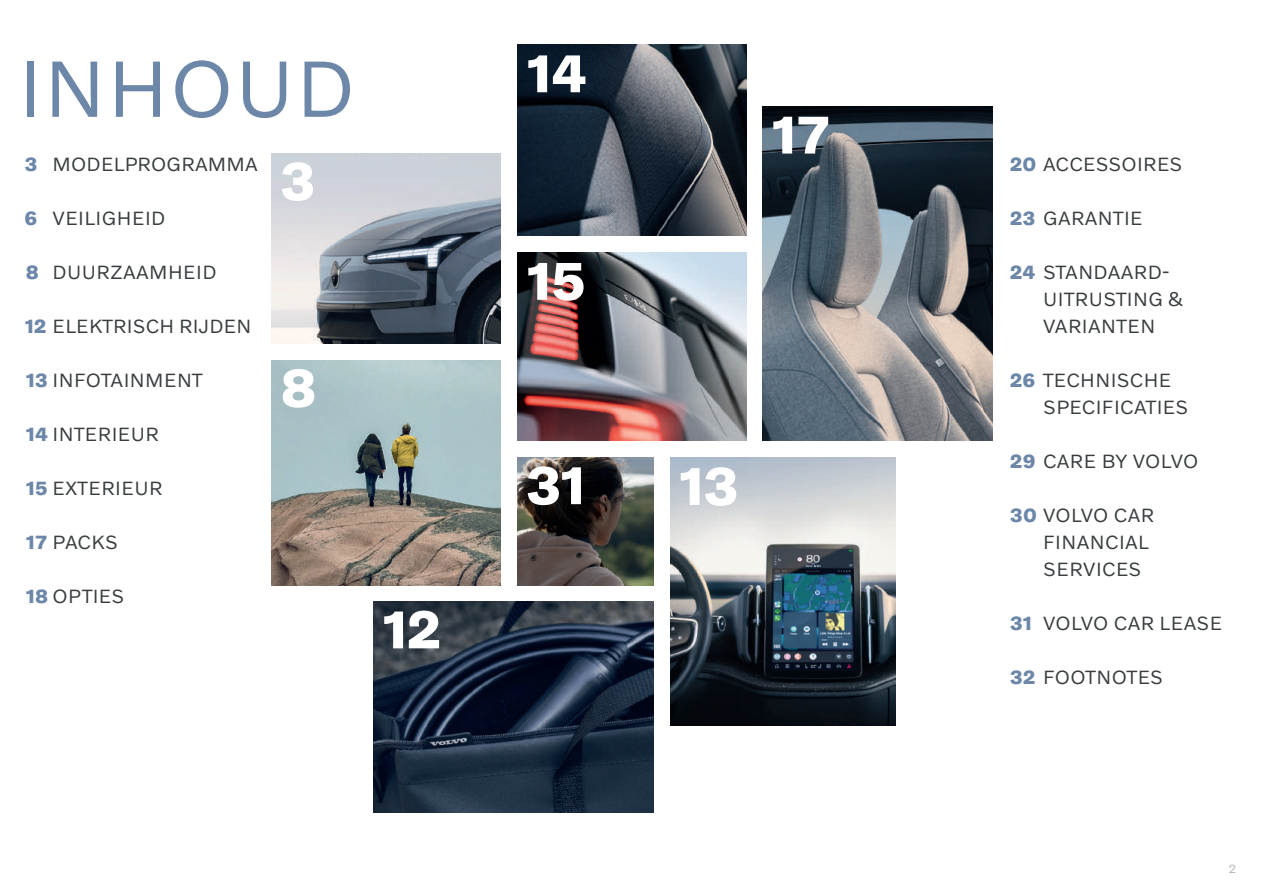
<style>
.page{position:relative;width:1263px;height:893px;background:#fff}
.page>*{position:absolute;margin:0;border:0;box-sizing:border-box;transform-origin:0 0}
.t1{font:81px "Volvo Novum";letter-spacing:.02em;color:#6c87a8}
.t2{font:700 54px "Volvo Novum";color:#fff}
.t3{font:19.5px/27px "Volvo Novum";letter-spacing:.02em;color:#383d3f}
.t4{font:300 12px "Volvo Novum";color:#9b9fa1}
.s1{font-weight:700;color:#6c87a8}
</style>
<div class="page">
<img style="left:374px;top:602px;width:280px;height:210px">
<img style="left:518px;top:252px;width:228px;height:189px">
<img style="left:518px;top:45px;width:228px;height:191px">
<img style="left:670px;top:458px;width:226px;height:267px">
<img style="left:272px;top:360px;width:229px;height:225px">
<img style="left:763px;top:106px;width:229px;height:335px">
<img style="left:518px;top:458px;width:136px;height:128px">
<img style="left:272px;top:154px;width:229px;height:190px">
<h1 class="t1" style="left:18px;top:37px;width:338px">INHOUD</h1>
<p class="t3" style="left:25px;top:150px;width:234px"><span class="s1">3</span> MODELPROGRAMMA</p>
<h2 class="t2" style="left:280px;top:147px;width:36px">3</h2>
<p class="t3" style="left:24px;top:204px;width:143px"><span class="s1">6</span> VEILIGHEID</p>
<p class="t3" style="left:26px;top:258px;width:192px"><span class="s1">8</span> DUURZAAMHEID</p>
<p class="t3" style="left:25px;top:312px;width:228px"><span class="s1">12</span> ELEKTRISCH RIJDEN</p>
<p class="t3" style="left:26px;top:366px;width:178px"><span class="s1">13</span> INFOTAINMENT</p>
<p class="t3" style="left:26px;top:420px;width:135px"><span class="s1">14</span> INTERIEUR</p>
<p class="t3" style="left:26px;top:474px;width:138px"><span class="s1">15</span> EXTERIEUR</p>
<p class="t3" style="left:26px;top:528px;width:94px"><span class="s1">17</span> PACKS</p>
<p class="t3" style="left:26px;top:582px;width:100px"><span class="s1">18</span> OPTIES</p>
<h2 class="t2" style="left:280px;top:354px;width:38px">8</h2>
<h2 class="t2" style="left:382px;top:595px;width:60px">12</h2>
<h2 class="t2" style="left:526px;top:39px;width:62px">14</h2>
<h2 class="t2" style="left:526px;top:247px;width:61px">15</h2>
<h2 class="t2" style="left:526px;top:451px;width:60px">31</h2>
<h2 class="t2" style="left:771px;top:101px;width:60px">17</h2>
<h2 class="t2" style="left:679px;top:452px;width:61px">13</h2>
<p class="t3" style="left:1010px;top:150px;width:174px"><span class="s1">20</span> ACCESSOIRES</p>
<p class="t3" style="left:1010px;top:204px;width:134px"><span class="s1">23</span> GARANTIE</p>
<p class="t3" style="left:1043px;top:258px;width:142px;text-indent:-33px"><span class="s1">24</span> STANDAARD-<br>UITRUSTING &amp;<br>VARIANTEN</p>
<p class="t3" style="left:1043px;top:366px;width:146px;text-indent:-33px"><span class="s1">26</span> TECHNISCHE<br>SPECIFICATIES</p>
<p class="t3" style="left:1010px;top:447px;width:190px"><span class="s1">29</span> CARE BY VOLVO</p>
<p class="t3" style="left:1043px;top:501px;width:113px;text-indent:-33px"><span class="s1">30</span> VOLVO CAR<br>FINANCIAL<br>SERVICES</p>
<p class="t3" style="left:1010px;top:609px;width:214px"><span class="s1">31</span> VOLVO CAR LEASE</p>
<p class="t3" style="left:1010px;top:663px;width:154px"><span class="s1">32</span> FOOTNOTES</p>
<p class="t4" style="left:1229px;top:861px;width:9px">2</p>
</div>
